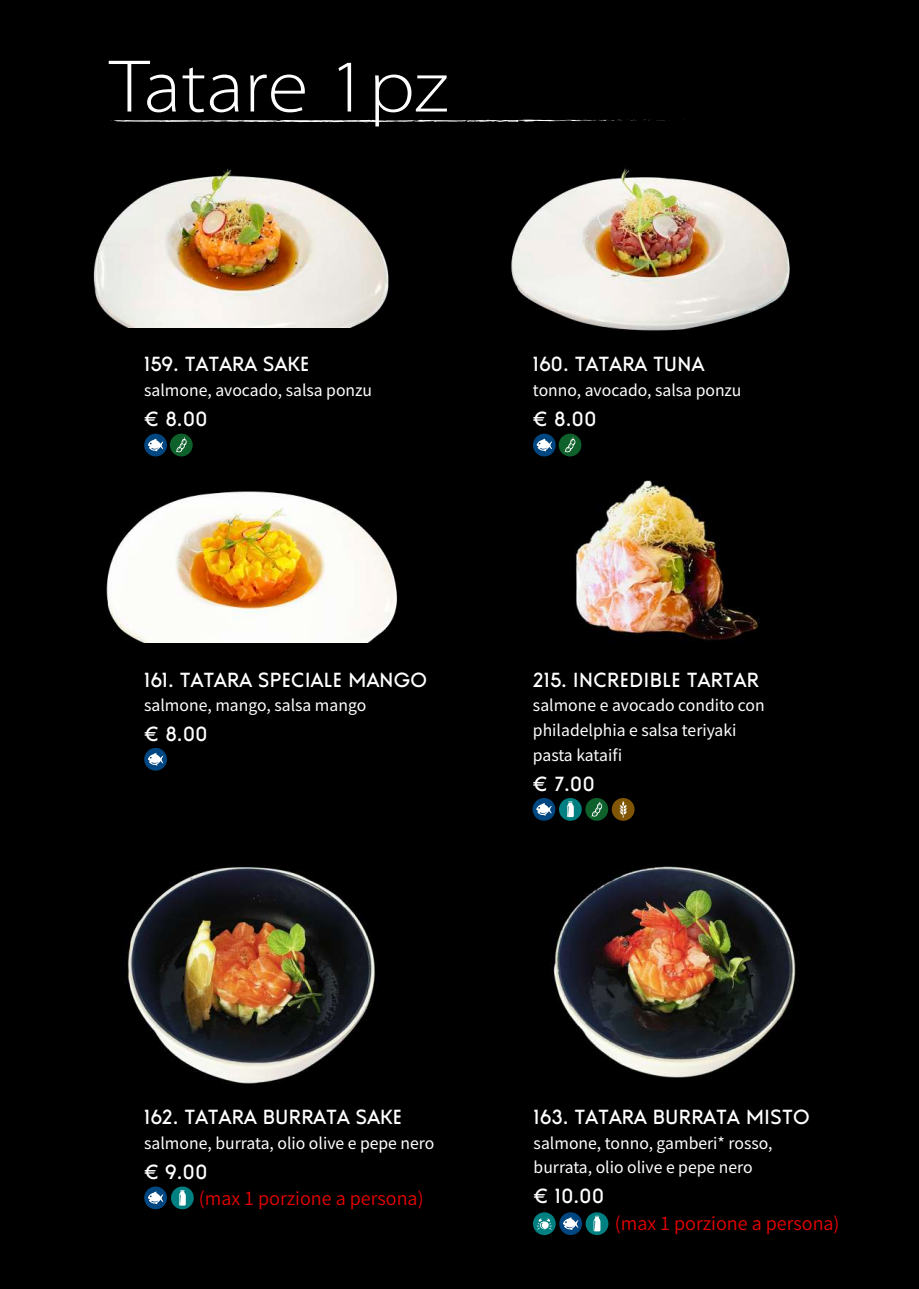
<style>
.page{position:relative;width:919px;height:1289px;background:#fff}
.page>*{position:absolute;margin:0;border:0;box-sizing:border-box;transform-origin:0 0}
.t1{font:75px "ZHSRXT GBK1 0";color:#fff}
.t2{font:21px "Universal Doomsday";color:#fff}
.t3{font:18px "Source Han Sans CN";color:#e50000}
.t4{font:15.75px/24.8px "Source Han Sans CN";color:#fff}
</style>
<div class="page">
<div style="left:0;top:0;width:918px;height:1288px;background:#000"></div>
<img style="left:575px;top:480px;width:185px;height:161px">
<img style="left:106px;top:491px;width:291px;height:152px">
<img style="left:511px;top:168px;width:279px;height:163px">
<img style="left:93px;top:168px;width:296px;height:159px">
<img style="left:126px;top:866px;width:249px;height:218px">
<img style="left:551px;top:866px;width:245px;height:212px">
<svg style="left:110px;top:119px;width:555px;height:4px"></svg>
<svg style="left:144px;top:433px;width:23px;height:23px"></svg>
<svg style="left:148px;top:438px;width:16px;height:13px"></svg>
<div style="left:170px;top:433px;width:23px;height:23px;background:#0f612c;border-radius:50%"></div>
<svg style="left:176px;top:437px;width:11px;height:15px"></svg>
<div style="left:533px;top:433px;width:22px;height:23px;background:#004680;border-radius:50%"></div>
<svg style="left:536px;top:438px;width:16px;height:13px"></svg>
<div style="left:558px;top:433px;width:23px;height:23px;background:#0f612c;border-radius:50%"></div>
<svg style="left:564px;top:437px;width:11px;height:15px"></svg>
<div style="left:144px;top:748px;width:23px;height:22px;background:#004680;border-radius:50%"></div>
<svg style="left:148px;top:753px;width:16px;height:12px"></svg>
<div style="left:171px;top:1186px;width:23px;height:23px;background:#008080;border-radius:50%"></div>
<svg style="left:179px;top:1190px;width:7px;height:15px"></svg>
<div style="left:144px;top:1186px;width:23px;height:23px;background:#004680;border-radius:50%"></div>
<svg style="left:148px;top:1191px;width:16px;height:13px"></svg>
<div style="left:585px;top:798px;width:23px;height:22px;background:#0f612c;border-radius:50%"></div>
<svg style="left:591px;top:801px;width:11px;height:15px"></svg>
<div style="left:611px;top:798px;width:23px;height:22px;background:#805504;border-radius:50%"></div>
<svg style="left:619px;top:801px;width:8px;height:16px"></svg>
<div style="left:559px;top:798px;width:22px;height:22px;background:#008080;border-radius:50%"></div>
<svg style="left:567px;top:801px;width:6px;height:16px"></svg>
<div style="left:532px;top:798px;width:23px;height:22px;background:#004680;border-radius:50%"></div>
<svg style="left:536px;top:803px;width:16px;height:13px"></svg>
<div style="left:533px;top:1212px;width:22px;height:22px;background:#008080;border-radius:50%"></div>
<svg style="left:536px;top:1218px;width:16px;height:11px"></svg>
<div style="left:585px;top:1212px;width:23px;height:22px;background:#008080;border-radius:50%"></div>
<svg style="left:593px;top:1215px;width:7px;height:16px"></svg>
<div style="left:559px;top:1212px;width:23px;height:22px;background:#004680;border-radius:50%"></div>
<svg style="left:563px;top:1217px;width:15px;height:13px"></svg>
<h1 class="t1" style="left:110px;top:45px;width:339px">Tatare 1pz</h1>
<h2 class="t2" style="left:144px;top:352px;width:167px">159. TATARA SAKE</h2>
<p class="t4" style="left:144px;top:378px;width:229px">salmone, avocado, salsa ponzu</p>
<h2 class="t2" style="left:144px;top:407px;width:65px">€ 8.00</h2>
<h2 class="t2" style="left:533px;top:352px;width:173px">160. TATARA TUNA</h2>
<p class="t4" style="left:533px;top:378px;width:210px">tonno, avocado, salsa ponzu</p>
<h2 class="t2" style="left:533px;top:407px;width:65px">€ 8.00</h2>
<h2 class="t2" style="left:144px;top:667px;width:284px">161. TATARA SPECIALE MANGO</h2>
<p class="t4" style="left:144px;top:693px;width:223px">salmone, mango, salsa mango</p>
<h2 class="t2" style="left:144px;top:722px;width:65px">€ 8.00</h2>
<h2 class="t2" style="left:533px;top:667px;width:227px">215. INCREDIBLE TARTAR</h2>
<p class="t4" style="left:533px;top:693px;width:233px">salmone e avocado condito con philadelphia e salsa teriyaki pasta kataifi</p>
<h2 class="t2" style="left:533px;top:771px;width:63px">€ 7.00</h2>
<h2 class="t2" style="left:144px;top:1104px;width:259px">162. TATARA BURRATA SAKE</h2>
<p class="t4" style="left:144px;top:1130px;width:292px">salmone, burrata, olio olive e pepe nero</p>
<h2 class="t2" style="left:144px;top:1159px;width:65px">€ 9.00</h2>
<p class="t3" style="left:199px;top:1188px;width:226px">(max 1 porzione a persona)</p>
<h2 class="t2" style="left:533px;top:1104px;width:277px">163. TATARA BURRATA MISTO</h2>
<p class="t4" style="left:533px;top:1130px;width:240px">salmone, tonno, gamberi* rosso, burrata, olio olive e pepe nero</p>
<h2 class="t2" style="left:533px;top:1184px;width:72px">€ 10.00</h2>
<p class="t3" style="left:614px;top:1213px;width:226px">(max 1 porzione a persona)</p>
</div>
